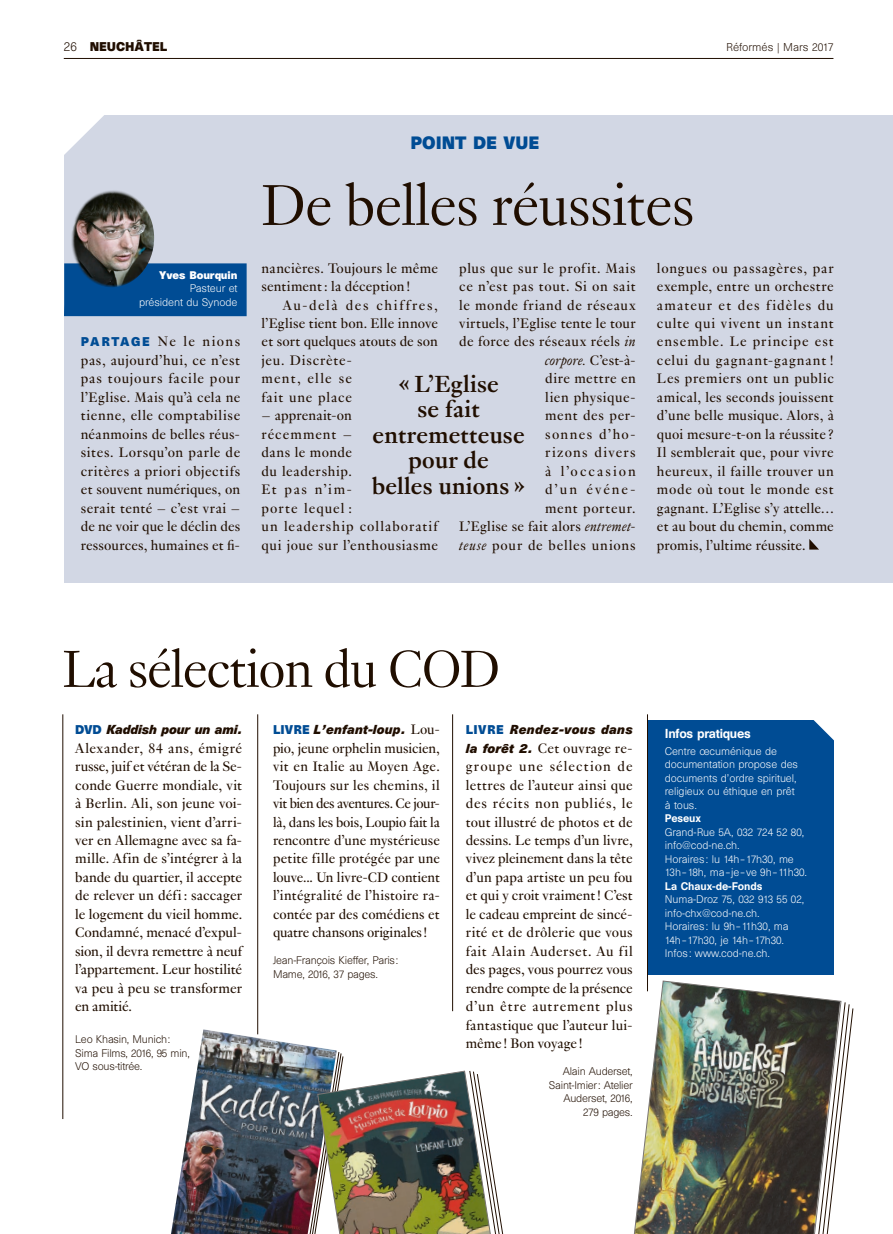
<style>
.page{position:relative;width:893px;height:1234px;background:#fff}
.page>*{position:absolute;margin:0;border:0;box-sizing:border-box;transform-origin:0 0}
.REF_Titres_indd{font:300 62.85px "Genath";letter-spacing:-.02em;color:#200e00}
.REF_Titres_indd-2{font:300 57px "Genath";letter-spacing:-.03em;color:#200e00}
.REF_Exergue_indd{font:700 25.5px/25.5px "Genath";letter-spacing:.01em;color:#200e00;text-align:center}
.REF_Texte_indd{font:700 16.5px "Unica SB";letter-spacing:-.005em;color:#004c94}
.REF_Texte_indd-2{font:15px/18.5px "Genath";letter-spacing:.025em;color:#200e00;text-align:justify}
.REF_Texte_indd-3{font:15px/18.5px "Genath";letter-spacing:.06em;color:#200e00}
.REF_Texte_indd-4{font:italic 700 12px "Unica SB";letter-spacing:.015em;color:#200e00}
.REF_Texte_indd-5{font:italic 700 12px "Unica SB";letter-spacing:-.015em;color:#200e00}
.REF_legendes_copyrig{font:500 12px "Unica SB";letter-spacing:-.02em;color:#fff}
.t1{font:700 11.7px "Unica SB";color:#200e00}
.t2{font:300 10.5px "Unica SB";color:#200e00}
.REF_legendes_copyrig-2{font:300 10.2px/13.5px "Unica SB";letter-spacing:-.005em;color:#fff}
.REF_legendes_copyrig-3{font:300 10.2px "Unica SB";letter-spacing:-.02em;color:#200e00}
.REF_legendes_copyrig-4{font:500 10.2px "Unica SB";letter-spacing:-.005em;color:#fff}
.REF_legendes_copyrig-5{font:700 10.2px "Unica SB";letter-spacing:-.01em;color:#fff}
.s1{font-weight:300;font-size:12px}
.s2{font-family:"Unica SB";font-weight:700;font-size:11.7px;color:#004c94}
.s3{font-style:italic}
.s4{font-style:normal;font-size:11.7px;color:#004c94}
.s5{font-family:"Genath";font-weight:400;font-style:normal;font-size:15px}
.s6{font-family:"Unica SB";font-weight:700;font-style:italic;font-size:12px}
</style>
<div class="page">
<hr style="left:64px;top:58px;width:769px;height:1px;background:#200e00">
<div style="left:65px;top:115px;width:828px;height:468px;background:#d2d7e4"></div>
<div style="left:648px;top:719px;width:186px;height:255px;background:#004c94"></div>
<svg style="left:811px;top:719px;width:23px;height:22px"></svg>
<svg style="left:64px;top:115px;width:40px;height:49px"></svg>
<svg style="left:809px;top:539px;width:10px;height:10px"></svg>
<div style="left:64px;top:263px;width:183px;height:53px;background:#004c94"></div>
<img style="left:69px;top:190px;width:85px;height:97px">
<hr style="left:452px;top:714px;width:1px;height:296px;background:#200e00">
<hr style="left:257px;top:714px;width:1px;height:320px;background:#200e00">
<hr style="left:63px;top:714px;width:1px;height:404px;background:#200e00">
<hr style="left:647px;top:714px;width:1px;height:277px;background:#200e00">
<img style="left:171px;top:1028px;width:166px;height:205px">
<img style="left:634px;top:980px;width:207px;height:253px">
<svg style="left:812px;top:1001px;width:41px;height:232px"></svg>
<img style="left:305px;top:1051px;width:198px;height:182px">
<p class="t1" style="left:64px;top:39px;width:105px"><span class="s1">26</span> NEUCHÂTEL</p>
<p class="t2" style="left:726px;top:41px;width:109px">Réformés | Mars 2017</p>
<p class="REF_Texte_indd" style="left:410px;top:132px;width:130px">POINT DE VUE</p>
<p class="REF_legendes_copyrig-5" style="left:159px;top:269px;width:80px">Yves Bourquin</p>
<p class="REF_legendes_copyrig-2" style="left:190px;top:282px;width:49px">Pasteur et</p>
<p class="REF_legendes_copyrig-2" style="left:139px;top:295px;width:100px">président du Synode</p>
<p class="REF_Texte_indd-2" style="left:81px;top:331px;width:161px"><span class="s2">PARTAGE</span> Ne le nions pas, aujourd’hui, ce n’est pas toujours facile pour l’Eglise. Mais qu’à cela ne tienne, elle comptabilise néanmoins de belles réus&shy;sites. Lorsqu’on parle de critères a priori objectifs et souvent numériques, on serait tenté – c’est vrai – de ne voir que le déclin des ressources, humaines et fi-</p>
<p class="REF_Titres_indd" style="left:261px;top:161px;width:435px">De belles réussites</p>
<p class="REF_Texte_indd-2" style="left:261px;top:257px;width:178px">nancières. Toujours le même sentiment : la déception !</p>
<p class="REF_Texte_indd-2" style="left:261px;top:294px;width:178px;text-align:left;text-indent:21px">Au-delà des chiffres, l’Eglise tient bon. Elle innove et sort quelques atouts de son jeu. Discrète-<br>ment, elle se<br>fait une place</p>
<p class="REF_Texte_indd-3" style="left:261px;top:405px;width:178px">– apprenait-on<br>récemment –<br>dans le monde<br>du leadership.<br>Et pas n’im-<br>porte lequel :<br>un leadership collaboratif qui joue sur l’enthousiasme</p>
<p class="REF_Texte_indd-2" style="left:459px;top:257px;width:178px;text-align:right">plus que sur le profit. Mais ce n’est pas tout. Si on sait le monde friand de réseaux virtuels, l’Eglise tente le tour de force des réseaux réels <span class="s3">in corpore.</span> C’est-à-<br>dire mettre en<br>lien physique-<br>ment des per-<br>sonnes d’ho-<br>rizons divers<br>à l’occasion<br>d’un événe-<br>ment porteur.<br>L’Eglise se fait alors <span class="s3">entremet&shy;teuse</span> pour de belles unions</p>
<p class="REF_Texte_indd-2" style="left:657px;top:257px;width:178px">longues ou passagères, par exemple, entre un orchestre amateur et des fidèles du culte qui vivent un instant ensemble. Le principe est celui du gagnant-gagnant !<br>Les premiers ont un public amical, les seconds jouissent d’une belle musique. Alors, à quoi mesure-t-on la réussite ?<br>Il semblerait que, pour vivre heureux, il faille trouver un mode où tout le monde est gagnant. L’Eglise s’y attelle… et au bout du chemin, comme promis, l’ultime réussite.</p>
<p class="REF_Exergue_indd" style="left:399px;top:369px;width:102px">« L’Eglise</p>
<p class="REF_Exergue_indd" style="left:417px;top:394px;width:64px">se fait</p>
<p class="REF_Exergue_indd" style="left:373px;top:420px;width:154px">entremetteuse pour de</p>
<p class="REF_Exergue_indd" style="left:372px;top:471px;width:155px">belles unions »</p>
<p class="REF_Titres_indd-2" style="left:62px;top:628px;width:440px">La sélection du COD</p>
<p class="REF_Texte_indd-5" style="left:75px;top:722px;width:168px"><span class="s4">DVD</span> Kaddish pour un ami.</p>
<p class="REF_Texte_indd-2" style="left:75px;top:737px;width:168px">Alexander, 84 ans, émigré russe, juif et vétéran de la Se&shy;conde Guerre mondiale, vit à Berlin. Ali, son jeune voi&shy;sin palestinien, vient d’arri&shy;ver en Allemagne avec sa fa&shy;mille. Afin de s’intégrer à la bande du quartier, il accepte de relever un défi : saccager le logement du vieil homme.<br>Condamné, menacé d’expul&shy;sion, il devra remettre à neuf l’appartement. Leur hostilité va peu à peu se transformer en amitié.</p>
<p class="REF_legendes_copyrig-3" style="left:75px;top:1033px;width:97px">Leo Khasin, Munich:</p>
<p class="REF_legendes_copyrig-3" style="left:75px;top:1046px;width:116px">Sima Films, 2016, 95 min,</p>
<p class="REF_legendes_copyrig-3" style="left:75px;top:1060px;width:69px">VO sous-titrée.</p>
<p class="REF_Texte_indd-4" style="left:273px;top:722px;width:168px"><span class="s4">LIVRE</span> L’enfant-loup. <span class="s5">Lou-</span></p>
<p class="REF_Texte_indd-2" style="left:273px;top:737px;width:168px">pio, jeune orphelin musicien, vit en Italie au Moyen Age.<br>Toujours sur les chemins, il vit bien des aventures. Ce jour&shy;là, dans les bois, Loupio fait la rencontre d’une mystérieuse petite fille protégée par une louve... Un livre-CD contient l’intégralité de l’histoire ra&shy;contée par des comédiens et quatre chansons originales !</p>
<p class="REF_legendes_copyrig-3" style="left:273px;top:954px;width:127px">Jean-François Kieffer, Paris:</p>
<p class="REF_legendes_copyrig-3" style="left:273px;top:967px;width:107px">Mame, 2016, 37 pages.</p>
<p class="REF_Texte_indd-4" style="left:466px;top:722px;width:168px"><span class="s4">LIVRE</span> Rendez-vous dans</p>
<p class="REF_Texte_indd-2" style="left:466px;top:737px;width:168px"><span class="s6">la forêt 2.</span> Cet ouvrage re&shy;groupe une sélection de lettres de l’auteur ainsi que des récits non publiés, le tout illustré de photos et de dessins. Le temps d’un livre, vivez pleinement dans la tête d’un papa artiste un peu fou et qui y croit vraiment ! C’est le cadeau empreint de sincé&shy;rité et de drôlerie que vous fait Alain Auderset. Au fil des pages, vous pourrez vous rendre compte de la présence d’un être autrement plus fantastique que l’auteur lui&shy;même ! Bon voyage !</p>
<p class="REF_legendes_copyrig-3" style="left:563px;top:1064px;width:71px">Alain Auderset,</p>
<p class="REF_legendes_copyrig-3" style="left:549px;top:1078px;width:85px">Saint-Imier: Atelier</p>
<p class="REF_legendes_copyrig-3" style="left:563px;top:1091px;width:71px">Auderset, 2016,</p>
<p class="REF_legendes_copyrig-3" style="left:583px;top:1105px;width:51px">279 pages.</p>
<p class="REF_legendes_copyrig" style="left:665px;top:726px;width:87px">Infos pratiques</p>
<p class="REF_legendes_copyrig-2" style="left:665px;top:744px;width:114px">Centre œcuménique de</p>
<p class="REF_legendes_copyrig-2" style="left:665px;top:757px;width:135px">documentation propose des documents d’ordre spirituel,</p>
<p class="REF_legendes_copyrig-2" style="left:665px;top:784px;width:131px">religieux ou éthique en prêt</p>
<p class="REF_legendes_copyrig-2" style="left:665px;top:798px;width:34px">à tous.</p>
<p class="REF_legendes_copyrig-4" style="left:665px;top:812px;width:38px">Peseux</p>
<p class="REF_legendes_copyrig-2" style="left:665px;top:825px;width:141px">Grand-Rue 5A, 032 724 52 80, info@cod-ne.ch.</p>
<p class="REF_legendes_copyrig-2" style="left:665px;top:852px;width:144px">Horaires: lu 14h–17h30, me<br>13h–18h, ma– je–ve 9h–11h30.</p>
<p class="REF_legendes_copyrig-4" style="left:665px;top:879px;width:99px">La Chaux-de-Fonds</p>
<p class="REF_legendes_copyrig-2" style="left:665px;top:892px;width:141px">Numa-Droz 75, 032 913 55 02, info-chx@cod-ne.ch.</p>
<p class="REF_legendes_copyrig-2" style="left:665px;top:919px;width:125px">Horaires: lu 9h–11h30, ma<br>14h–17h30, je 14h–17h30.</p>
<p class="REF_legendes_copyrig-2" style="left:665px;top:946px;width:107px">Infos: www.cod-ne.ch.</p>
</div>
